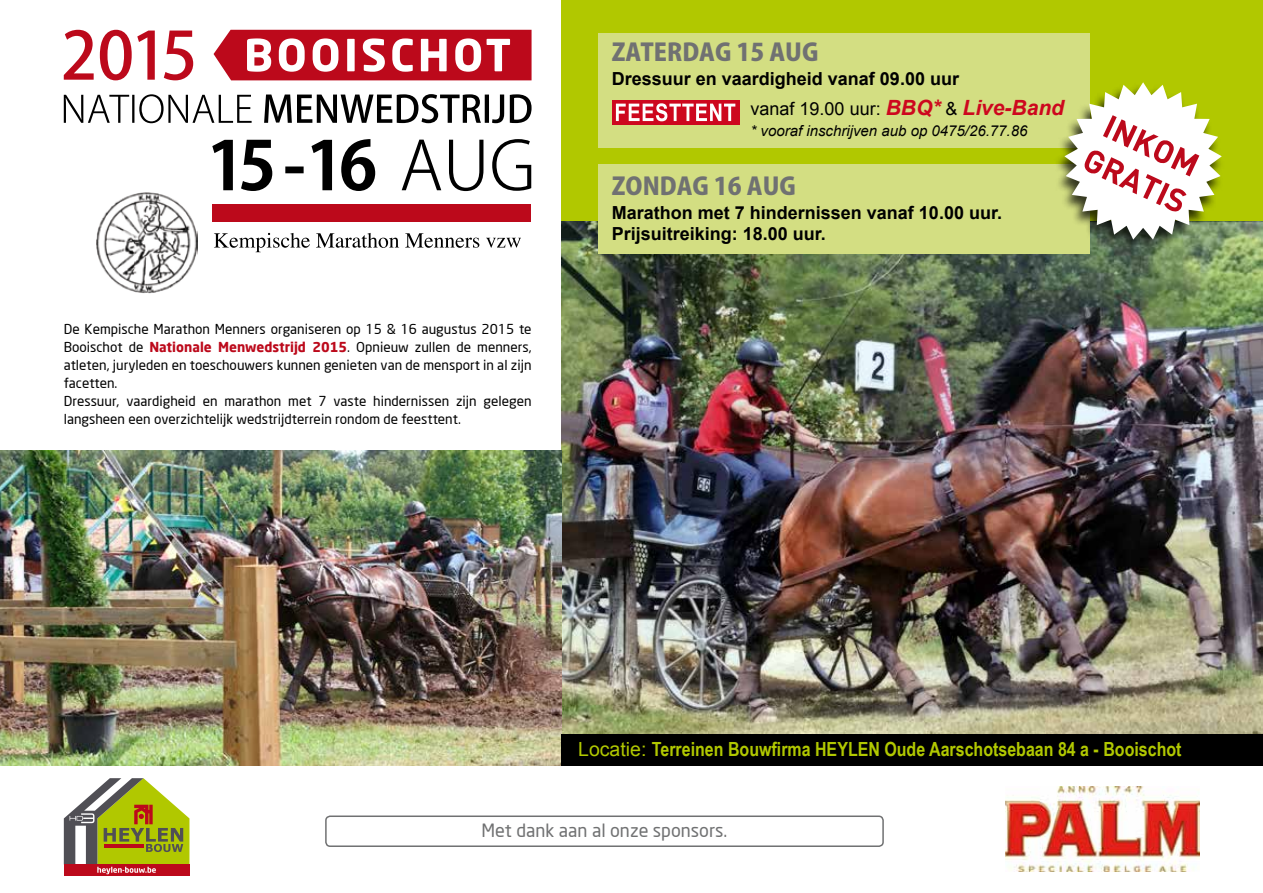
<style>
.page{position:relative;width:1263px;height:893px;background:#fff}
.page>*{position:absolute;margin:0;border:0;box-sizing:border-box;transform-origin:0 0}
.t1{font:800 24px "Koz Go Pro";color:#707172}
.t2{font:700 19.5px "Arial Narrow";color:#b1c800}
.t3{font:700 18px/30.2px "Arial";color:#000}
.t4{font:18px "Neo Sans";color:#707172}
.t5{font:italic 15px "Arial";color:#000}
.t6{font:13.5px/18px "Neo Sans";color:#000}
.s1{font-weight:400}
.s2{font-style:italic;font-size:21px;color:#cd071e}
.s3{font-family:"Neo Sans Pro";font-weight:700;color:#bc091b}
.s4{font-family:"Arial";font-weight:400}
</style>
<div class="page">
<div style="left:561px;top:0;width:702px;height:222px;background:#b1c800"></div>
<img style="left:1006px;top:787px;width:193px;height:85px">
<div style="left:325px;top:815px;width:559px;height:32px;border:2px solid #707172;border-radius:4px"></div>
<div style="left:64px;top:864px;width:125px;height:12px;background:#bc091b"></div>
<svg style="left:64px;top:778px;width:125px;height:96px"></svg>
<img style="left:561px;top:222px;width:702px;height:512px">
<img style="left:0;top:451px;width:561px;height:314px">
<img style="left:96px;top:192px;width:101px;height:101px">
<svg style="left:214px;top:233px;width:307px;height:19px"></svg>
<div style="left:598px;top:33px;width:492px;height:49px;background:#d3de82"></div>
<svg style="left:212px;top:139px;width:319px;height:52px"></svg>
<div style="left:212px;top:204px;width:319px;height:18px;background:#bc091b"></div>
<svg style="left:64px;top:94px;width:467px;height:29px"></svg>
<svg style="left:214px;top:30px;width:317px;height:50px"></svg>
<svg style="left:64px;top:30px;width:129px;height:50px"></svg>
<div style="left:561px;top:734px;width:702px;height:31px;background:#000"></div>
<svg style="left:598px;top:82px;width:624px;height:172px;background:#cfd280"></svg>
<h1 class="t1" style="left:612px;top:37px;width:208px">ZATERDAG 15 AUG</h1>
<h3 class="t3" style="left:750px;top:64px;width:315px;text-indent:-139px">Dressuur en vaardigheid vanaf 09.00 uur<br><span class="s1">vanaf 19.00 uur:</span> <span class="s2">BBQ*</span> <span class="s1">&amp;</span> <span class="s2">Live-Band</span></h3>
<p class="t5" style="left:750px;top:121px;width:278px">* vooraf inschrijven aub op 0475/26.77.86</p>
<h1 class="t1" style="left:612px;top:170px;width:186px">ZONDAG 16 AUG</h1>
<p class="t6" style="left:64px;top:320px;width:469px">De Kempische Marathon Menners organiseren op 15 &amp; 16 augustus 2015 te Booischot de <span class="s3">Nationale Menwedstrijd 2015</span>. Opnieuw zullen de menners, atleten, juryleden en toeschouwers kunnen genieten van de mensport in al zijn facetten.<br>Dressuur, vaardigheid en marathon met 7 vaste hindernissen zijn gelegen langsheen een overzichtelijk wedstrijdterrein rondom de feesttent.</p>
<h3 class="t3" style="left:612px;top:203px;width:392px;line-height:21px">Marathon met 7 hindernissen vanaf 10.00 uur.<br>Prijsuitreiking: 18.00 uur.</h3>
<h2 class="t2" style="left:578px;top:734px;width:605px"><span class="s4">Locatie:</span> Terreinen Bouwfirma HEYLEN Oude Aarschotsebaan 84 a - Booischot</h2>
<h3 class="t4" style="left:481px;top:820px;width:247px">Met dank aan al onze sponsors.</h3>
</div>
